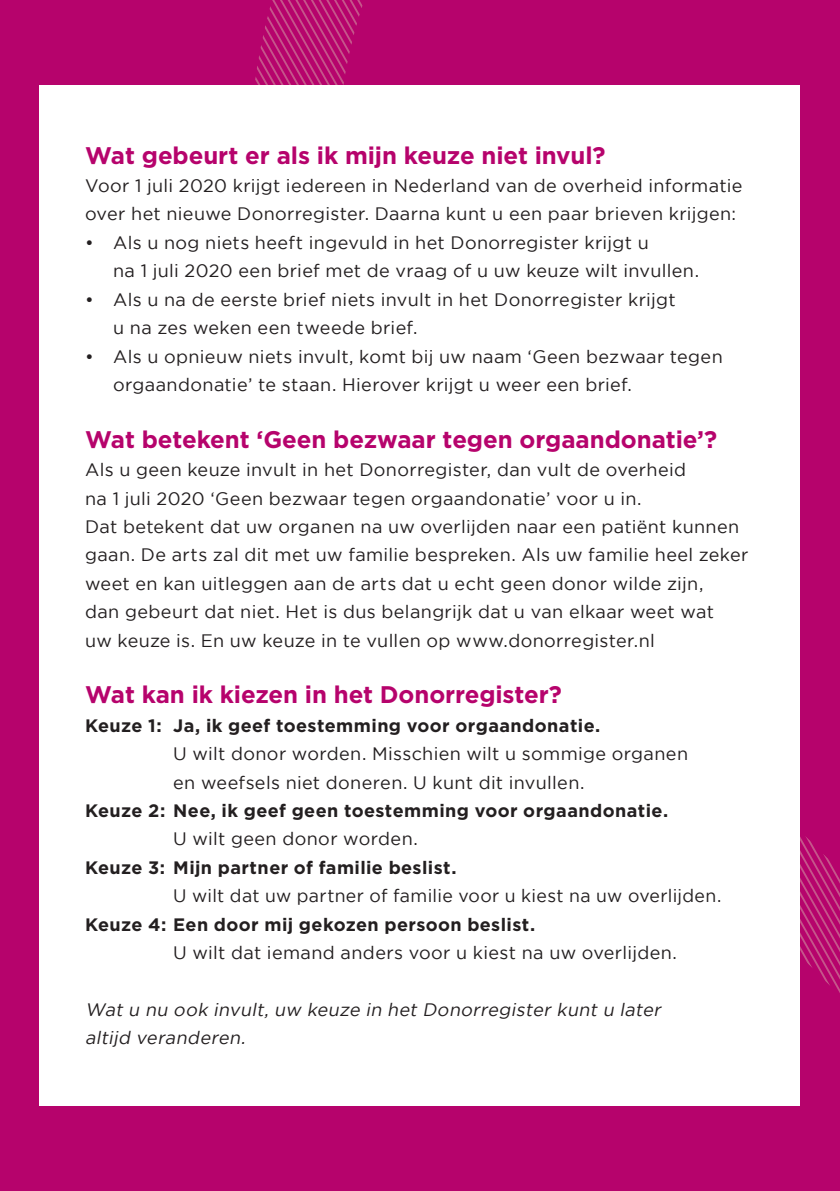
<style>
.page{position:relative;width:840px;height:1191px;background:#fff}
.page>*{position:absolute;margin:0;border:0;box-sizing:border-box;transform-origin:0 0}
.t1{font:700 24px "Gotham";letter-spacing:-.005em;color:#b6036c}
.t2{font:18px/28.4px "Gotham";letter-spacing:.02em;color:#231f20}
.t3{font:700 18px "Gotham";letter-spacing:.02em;color:#231f20}
.t4{font:italic 18px/28.4px "Gotham";color:#231f20}
</style>
<div class="page">
<svg style="left:839px;top:4px;width:1px;height:1183px"></svg>
<div style="left:0;top:0;width:839px;height:1191px;background:#b6036c"></div>
<svg style="left:349px;top:0;width:13px;height:17px"></svg>
<div style="left:40px;top:85px;width:759px;height:1021px;background:#fff"></div>
<h1 class="t1" style="left:85px;top:139px;width:521px">Wat gebeurt er als ik mijn keuze niet invul?</h1>
<p class="t2" style="left:85px;top:171px;width:658px">Voor 1 juli 2020 krijgt iedereen in Nederland van de overheid informatie over het nieuwe Donorregister. Daarna kunt u een paar brieven krijgen:</p>
<p class="t2" style="left:113px;top:228px;width:587px;text-indent:-28px">• Als u nog niets heeft ingevuld in het Donorregister krijgt u<br>na 1 juli 2020 een brief met de vraag of u uw keuze wilt invullen.</p>
<p class="t2" style="left:113px;top:285px;width:563px;text-indent:-28px">• Als u na de eerste brief niets invult in het Donorregister krijgt u na zes weken een tweede brief.</p>
<p class="t2" style="left:113px;top:341px;width:610px;text-indent:-28px">• Als u opnieuw niets invult, komt bij uw naam ‘Geen bezwaar tegen orgaandonatie’ te staan. Hierover krijgt u weer een brief.</p>
<h1 class="t1" style="left:85px;top:423px;width:633px">Wat betekent ‘Geen bezwaar tegen orgaandonatie’?</h1>
<p class="t2" style="left:85px;top:455px;width:664px">Als u geen keuze invult in het Donorregister, dan vult de overheid<br>na 1 juli 2020 ‘Geen bezwaar tegen orgaandonatie’ voor u in.<br>Dat betekent dat uw organen na uw overlijden naar een patiënt kunnen gaan. De arts zal dit met uw familie bespreken. Als uw familie heel zeker weet en kan uitleggen aan de arts dat u echt geen donor wilde zijn,<br>dan gebeurt dat niet. Het is dus belangrijk dat u van elkaar weet wat<br>uw keuze is. En uw keuze in te vullen op www.donorregister.nl</p>
<h1 class="t1" style="left:85px;top:679px;width:478px">Wat kan ik kiezen in het Donorregister?</h1>
<p class="t3" style="left:85px;top:713px;width:516px">Keuze 1: Ja, ik geef toestemming voor orgaandonatie.</p>
<p class="t2" style="left:173px;top:739px;width:516px">U wilt donor worden. Misschien wilt u sommige organen en weefsels niet doneren. U kunt dit invullen.</p>
<p class="t3" style="left:85px;top:798px;width:584px">Keuze 2: Nee, ik geef geen toestemming voor orgaandonatie.</p>
<p class="t2" style="left:173px;top:824px;width:246px">U wilt geen donor worden.</p>
<p class="t3" style="left:85px;top:855px;width:373px">Keuze 3: Mijn partner of familie beslist.</p>
<p class="t2" style="left:173px;top:881px;width:549px">U wilt dat uw partner of familie voor u kiest na uw overlijden.</p>
<p class="t3" style="left:85px;top:912px;width:451px">Keuze 4: Een door mij gekozen persoon beslist.</p>
<p class="t2" style="left:173px;top:938px;width:505px">U wilt dat iemand anders voor u kiest na uw overlijden.</p>
<p class="t4" style="left:85px;top:995px;width:580px">Wat u nu ook invult, uw keuze in het Donorregister kunt u later altijd veranderen.</p>
</div>
